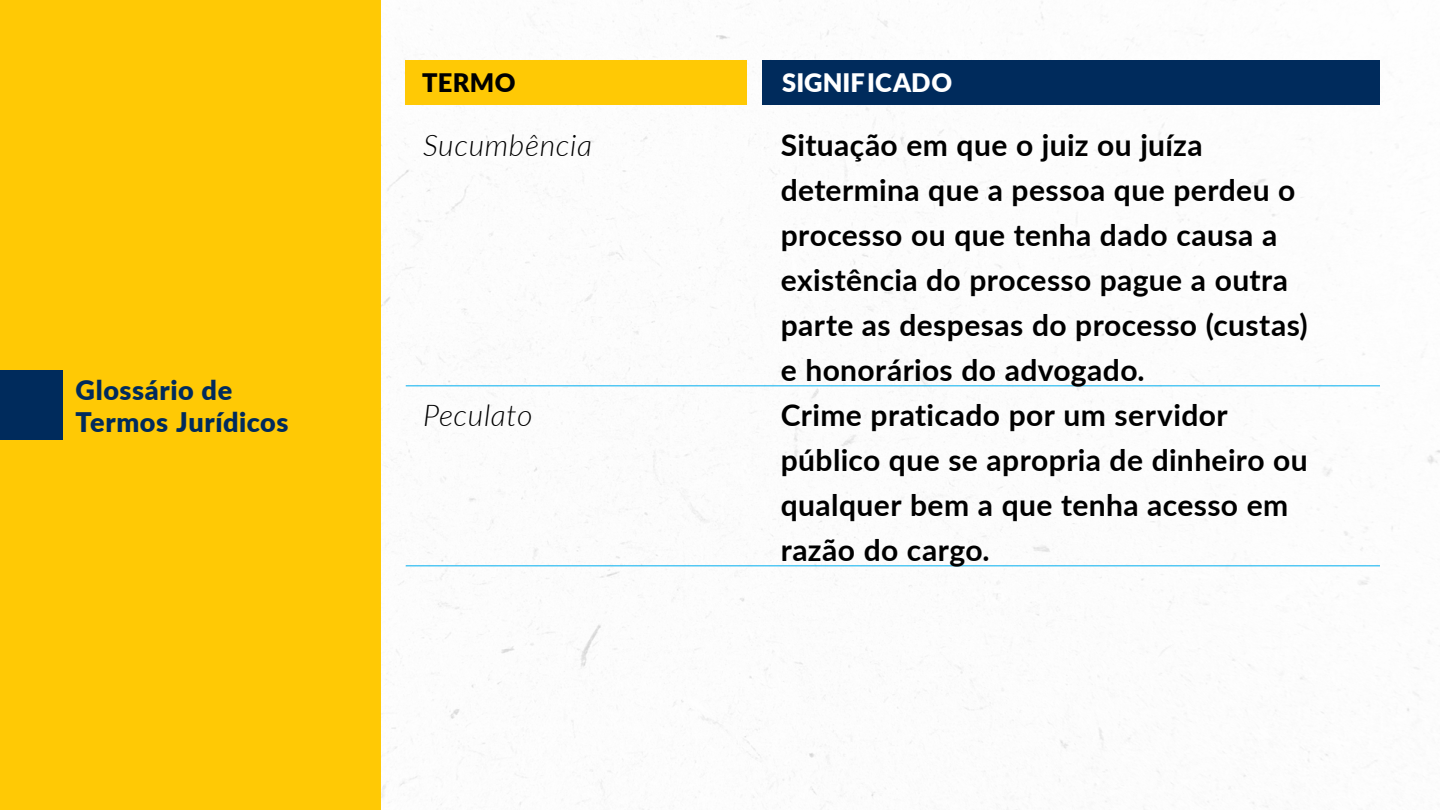
<style>
.page{position:relative;width:1440px;height:810px;background:#fff}
.page>*{position:absolute;margin:0;border:0;box-sizing:border-box;transform-origin:0 0}
.t1{font:700 30px/45px "Lato";letter-spacing:.015em;color:#000}
.t2{font:italic 300 30px "Lato";letter-spacing:.02em;color:#000}
.t3{font:900 27px/31.5px "Lato";letter-spacing:.02em;color:#002b5c}
.t4{font:900 25.5px "Lato";color:#fff}
.t5{font:900 25.5px "Lato";letter-spacing:.01em;color:#000}
</style>
<div class="page">
<img style="left:380px;top:0;width:1060px;height:810px">
<div style="left:0;top:0;width:380px;height:810px;background:#ffc905"></div>
<div style="left:0;top:370px;width:62px;height:70px;background:#002b5c"></div>
<div style="left:763px;top:60px;width:617px;height:44px;background:#002b5c"></div>
<div style="left:406px;top:60px;width:341px;height:44px;background:#ffc905"></div>
<hr style="left:406px;top:386px;width:974px;height:1px;background:#00aeef">
<hr style="left:406px;top:566px;width:974px;height:1px;background:#00aeef">
<p class="t3" style="left:75px;top:373px;width:215px">Glossário de<br>Termos Jurídicos</p>
<p class="t5" style="left:422px;top:64px;width:95px">TERMO</p>
<p class="t4" style="left:782px;top:64px;width:171px">SIGNIFICADO</p>
<p class="t2" style="left:423px;top:124px;width:171px">Sucumbência</p>
<p class="t1" style="left:781px;top:121px;width:529px">Situação em que o juiz ou juíza determina que a pessoa que perdeu o processo ou que tenha dado causa a existência do processo pague a outra parte as despesas do processo (custas) e honorários do advogado.</p>
<p class="t2" style="left:423px;top:394px;width:111px">Peculato</p>
<p class="t1" style="left:781px;top:391px;width:529px">Crime praticado por um servidor público que se apropria de dinheiro ou qualquer bem a que tenha acesso em razão do cargo.</p>
</div>
